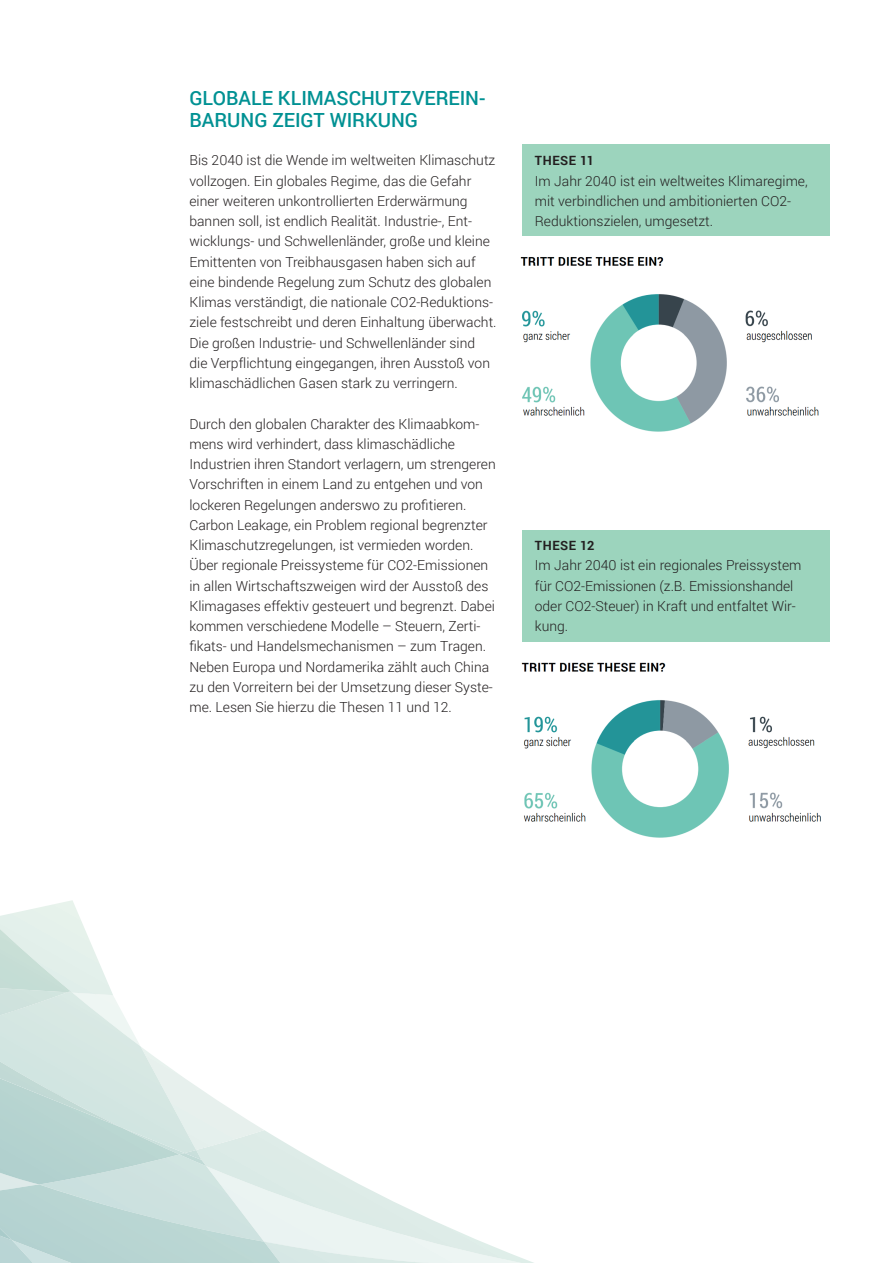
<style>
.page{position:relative;width:893px;height:1263px;background:#fff}
.page>*{position:absolute;margin:0;border:0;box-sizing:border-box;transform-origin:0 0}
.t1{font:500 19.5px/22.5px "Roboto";letter-spacing:-.005em;color:#009193}
.t2{font:300 13.8px/20.2px "Roboto";color:#231f20}
.t3{font:700 12.75px "Roboto";letter-spacing:.045em;color:#231f20}
</style>
<div class="page">
<svg style="left:206px;top:1130px;width:119px;height:36px"></svg>
<img style="left:179px;top:1154px;width:27px;height:12px">
<img style="left:185px;top:1154px;width:16px;height:6px">
<svg style="left:0;top:900px;width:264px;height:254px"></svg>
<img style="left:0;top:918px;width:71px;height:74px">
<img style="left:0;top:981px;width:67px;height:11px">
<img style="left:0;top:1041px;width:179px;height:125px">
<img style="left:122px;top:1127px;width:57px;height:27px">
<img style="left:0;top:1030px;width:122px;height:97px">
<img style="left:29px;top:1078px;width:93px;height:49px">
<svg style="left:0;top:1166px;width:534px;height:97px"></svg>
<img style="left:0;top:1195px;width:12px;height:45px">
<div style="left:522px;top:145px;width:307px;height:91px;background:#9cd4bd"></div>
<div style="left:522px;top:530px;width:307px;height:111px;background:#9cd4bd"></div>
<img style="left:520px;top:257px;width:299px;height:175px">
<img style="left:521px;top:662px;width:300px;height:176px">
<h1 class="t1" style="left:189px;top:86px;width:298px">GLOBALE KLIMASCHUTZVErEIN-<br>BARUNG ZEIGT WIRKUNG</h1>
<p class="t2" style="left:189px;top:150px;width:309px">Bis 2040 ist die Wende im weltweiten Klimaschutz vollzogen. Ein globales Regime, das die Gefahr einer weiteren unkontrollierten Erderwärmung bannen soll, ist endlich Realität. Industrie-, Ent&shy;wicklungs- und Schwellenländer, große und kleine Emittenten von Treibhausgasen haben sich auf eine bindende Regelung zum Schutz des globalen Klimas verständigt, die nationale CO2-Reduktions&shy;ziele festschreibt und deren Einhaltung überwacht.<br>Die großen Industrie- und Schwellenländer sind die Verpflichtung eingegangen, ihren Ausstoß von klimaschädlichen Gasen stark zu verringern.</p>
<p class="t2" style="left:189px;top:413px;width:308px">Durch den globalen Charakter des Klimaabkom&shy;mens wird verhindert, dass klimaschädliche Industrien ihren Standort verlagern, um strengeren Vorschriften in einem Land zu entgehen und von lockeren Regelungen anderswo zu profitieren.<br>Carbon Leakage, ein Problem regional begrenzter Klimaschutzregelungen, ist vermieden worden.<br>Über regionale Preissysteme für CO2-Emissionen in allen Wirtschaftszweigen wird der Ausstoß des Klimagases effektiv gesteuert und begrenzt. Dabei kommen verschiedene Modelle – Steuern, Zerti&shy;fikats- und Handelsmechanismen – zum Tragen.<br>Neben Europa und Nordamerika zählt auch China zu den Vorreitern bei der Umsetzung dieser Syste&shy;me. Lesen Sie hierzu die Thesen 11 und 12.</p>
<p class="t3" style="left:535px;top:152px;width:61px">THESE 11</p>
<p class="t2" style="left:535px;top:170px;width:274px">Im Jahr 2040 ist ein weltweites Klimaregime, mit verbindlichen und ambitionierten CO2-<br>Reduktionszielen, umgesetzt.</p>
<p class="t3" style="left:535px;top:537px;width:61px">THESE 12</p>
<p class="t2" style="left:535px;top:555px;width:268px">Im Jahr 2040 ist ein regionales Preissystem für CO2-Emissionen (z.B. Emissionshandel oder CO2-Steuer) in Kraft und entfaltet Wir&shy;kung.</p>
</div>
